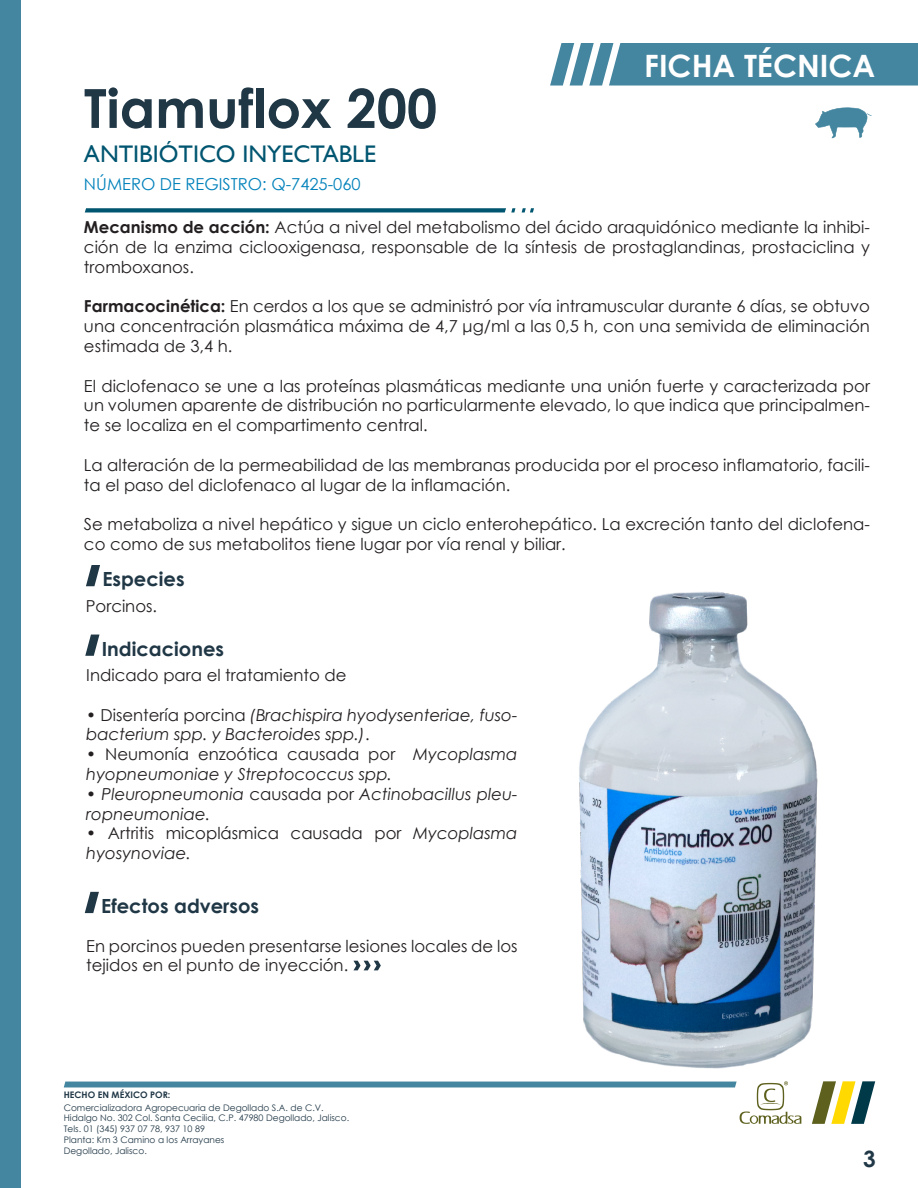
<style>
.page{position:relative;width:918px;height:1188px;background:#fff}
.page>*{position:absolute;margin:0;border:0;box-sizing:border-box;transform-origin:0 0}
.t1{font:700 54px "Century Gothic";color:#203746}
.t2{font:700 30.75px "Century Gothic";color:#fff}
.t3{font:24px "Gill Sans";color:#005570}
.t4{font:700 22.5px "Century Gothic";color:#203746}
.t5{font:700 19.5px "Century Gothic";color:#203746}
.t6{font:16.5px/19.8px "Century Gothic";color:#231f20}
.t7{font:italic 16.5px/19.8px "Century Gothic";color:#231f20}
.t8{font:16.5px "Century Gothic";color:#0081bb}
.t9{font:9px/10.8px "Century Gothic";color:#203746}
.t10{font:700 9px "Century Gothic";color:#203746}
.s1{font-weight:700}
.s2{font-style:normal}
.s3{font-style:italic}
</style>
<div class="page">
<div style="left:0;top:0;width:21px;height:1188px;background:#4486a0"></div>
<svg style="left:812px;top:1085px;width:63px;height:39px"></svg>
<svg style="left:64px;top:1081px;width:737px;height:43px"></svg>
<svg style="left:550px;top:43px;width:368px;height:43px;background:#538fa7"></svg>
<svg style="left:85px;top:208px;width:430px;height:5px;background:#297087"></svg>
<svg style="left:522px;top:208px;width:12px;height:5px"></svg>
<svg style="left:86px;top:565px;width:14px;height:21px"></svg>
<svg style="left:85px;top:635px;width:14px;height:21px"></svg>
<svg style="left:85px;top:892px;width:14px;height:21px"></svg>
<svg style="left:353px;top:961px;width:28px;height:9px"></svg>
<svg style="left:815px;top:107px;width:57px;height:31px"></svg>
<img style="left:534px;top:591px;width:341px;height:494px">
<h1 class="t1" style="left:84px;top:67px;width:355px">Tiamuflox 200</h1>
<h3 class="t3" style="left:84px;top:140px;width:294px">ANTIBIÓTICO INYECTABLE</h3>
<p class="t8" style="left:84px;top:173px;width:278px">NÚMERO DE REGISTRO: Q-7425-060</p>
<h2 class="t2" style="left:644px;top:42px;width:233px">FICHA TÉCNICA</h2>
<p class="t6" style="left:84px;top:217px;width:788px;text-align:justify"><span class="s1">Mecanismo de acción:</span> Actúa a nivel del metabolismo del ácido araquidónico mediante la inhibi&shy;ción de la enzima ciclooxigenasa, responsable de la síntesis de prostaglandinas, prostaciclina y tromboxanos.</p>
<p class="t6" style="left:84px;top:296px;width:788px;text-align:justify"><span class="s1">Farmacocinética:</span> En cerdos a los que se administró por vía intramuscular durante 6 días, se obtuvo una concentración plasmática máxima de 4,7 μg/ml a las 0,5 h, con una semivida de eliminación estimada de 3,4 h.</p>
<p class="t6" style="left:84px;top:376px;width:788px;text-align:justify">El diclofenaco se une a las proteínas plasmáticas mediante una unión fuerte y caracterizada por un volumen aparente de distribución no particularmente elevado, lo que indica que principalmen&shy;te se localiza en el compartimento central.</p>
<p class="t6" style="left:84px;top:455px;width:788px">La alteración de la permeabilidad de las membranas producida por el proceso inflamatorio, facili&shy;ta el paso del diclofenaco al lugar de la inflamación.</p>
<p class="t6" style="left:84px;top:514px;width:788px">Se metaboliza a nivel hepático y sigue un ciclo enterohepático. La excreción tanto del diclofena&shy;co como de sus metabolitos tiene lugar por vía renal y biliar.</p>
<p class="t5" style="left:102px;top:564px;width:84px">Especies</p>
<p class="t6" style="left:86px;top:596px;width:73px">Porcinos.</p>
<p class="t5" style="left:102px;top:634px;width:124px">Indicaciones</p>
<p class="t6" style="left:86px;top:665px;width:262px">Indicado para el tratamiento de</p>
<p class="t7" style="left:86px;top:704px;width:433px"><span class="s2">• Disentería porcina</span> (Brachispira hyodysenteriae, fuso&shy;bacterium spp. y Bacteroides spp.)<span class="s2">.</span></p>
<p class="t7" style="left:86px;top:744px;width:433px"><span class="s2">• Neumonía enzoótica causada por</span> Mycoplasma hyopneumoniae y Streptococcus spp.</p>
<p class="t7" style="left:86px;top:784px;width:433px"><span class="s2">•</span> Pleuropneumonia <span class="s2">causada por</span> Actinobacillus pleu&shy;ropneumoniae.</p>
<p class="t6" style="left:86px;top:823px;width:433px">• Artritis micoplásmica causada por <span class="s3">Mycoplasma hyosynoviae.</span></p>
<p class="t5" style="left:101px;top:891px;width:159px">Efectos adversos</p>
<p class="t6" style="left:86px;top:936px;width:433px">En porcinos pueden presentarse lesiones locales de los tejidos en el punto de inyección.</p>
<p class="t10" style="left:64px;top:1088px;width:108px">HECHO EN MÉXICO POR:</p>
<p class="t9" style="left:64px;top:1102px;width:287px">Comercializadora Agropecuaria de Degollado S.A. de C.V.<br>Hidalgo No. 302 Col. Santa Cecilia, C.P. 47980 Degollado, Jalisco.<br>Tels. 01 (345) 937 07 78, 937 10 89<br>Planta: Km 3 Camino a los Arrayanes<br>Degollado, Jalisco.</p>
<h3 class="t4" style="left:863px;top:1141px;width:14px">3</h3>
</div>
